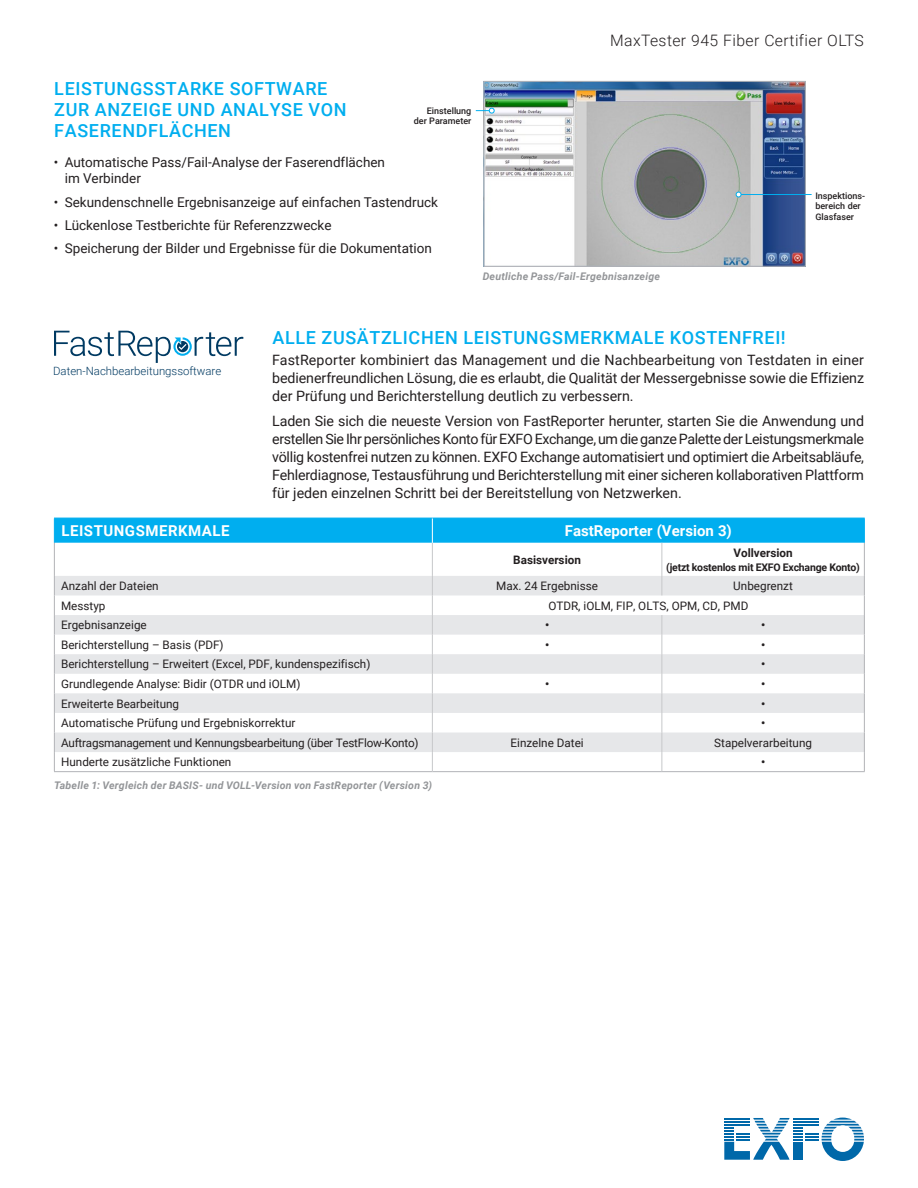
<style>
.page{position:relative;width:918px;height:1188px;background:#fff}
.page>*{position:absolute;margin:0;border:0;box-sizing:border-box;transform-origin:0 0}
.t1{font:500 18px/21px "Roboto";letter-spacing:.035em;color:#00aeef}
.t2{font:300 15.75px "Roboto";letter-spacing:.025em;color:#231f20}
.t3{font:700 15px "Roboto";color:#fff}
.t4{font:700 15px "Roboto";letter-spacing:.035em;color:#fff}
.t5{font:14.25px/18px "Roboto";color:#231f20;text-align:justify}
.t6{font:13.5px/16.5px "Roboto";color:#231f20}
.t7{font:11.7px "Roboto";color:#231f20}
.t8{font:11.7px "Roboto";letter-spacing:-.02em;color:#231f20}
.t9{font:700 11.7px "Roboto";color:#231f20}
.t10{font:300 11.4px "Roboto";color:#003a62}
.t11{font:italic 700 10.5px "Roboto";letter-spacing:.02em;color:#939598}
.t12{font:700 10.5px "Roboto";letter-spacing:-.02em;color:#231f20}
.t13{font:500 9px/10.8px "Roboto";color:#231f20;text-align:right}
</style>
<div class="page">
<svg style="left:724px;top:1118px;width:140px;height:43px"></svg>
<hr style="left:724px;top:1124px;width:26px;height:2px;background:#0068a9">
<img style="left:486px;top:83px;width:318px;height:182px">
<div style="left:484px;top:81px;width:322px;height:186px;border:1px solid #b2b3b7"></div>
<hr style="left:738px;top:194px;width:74px;height:1px;background:#00aeef">
<svg style="left:736px;top:192px;width:5px;height:5px"></svg>
<svg style="left:476px;top:108px;width:19px;height:5px"></svg>
<svg style="left:54px;top:331px;width:189px;height:32px"></svg>
<svg style="left:55px;top:576px;width:809px;height:176px;fill:#e6e7e9"></svg>
<hr style="left:54px;top:543px;width:1px;height:33px;background:#b2b3b7">
<hr style="left:864px;top:543px;width:1px;height:33px;background:#b2b3b7">
<svg style="left:54px;top:576px;width:1px;height:195px"></svg>
<hr style="left:54px;top:771px;width:378px;height:1px;background:#b2b3b7">
<hr style="left:432px;top:771px;width:230px;height:1px;background:#b2b3b7">
<hr style="left:662px;top:771px;width:203px;height:1px;background:#b2b3b7">
<hr style="left:432px;top:543px;width:1px;height:33px;background:#c7c8ca">
<hr style="left:662px;top:543px;width:1px;height:33px;background:#c7c8ca">
<svg style="left:662px;top:576px;width:1px;height:19px"></svg>
<svg style="left:432px;top:576px;width:1px;height:195px"></svg>
<svg style="left:662px;top:615px;width:1px;height:156px"></svg>
<div style="left:54px;top:518px;width:811px;height:25px;background:#00aeef"></div>
<svg style="left:864px;top:576px;width:1px;height:195px"></svg>
<p class="t2" style="left:610px;top:30px;width:255px">MaxTester 945 Fiber Certifier OLTS</p>
<p class="t1" style="left:54px;top:77px;width:294px">LEISTUNGSSTARKE SOFTWARE<br>ZUR ANZEIGE UND ANALYSE VON<br>FASERENDFLÄCHEN</p>
<p class="t6" style="left:65px;top:153px;width:322px;text-indent:-11px">• Automatische Pass/Fail-Analyse der Faserendflächen im Verbinder</p>
<p class="t6" style="left:54px;top:193px;width:386px">• Sekundenschnelle Ergebnisanzeige auf einfachen Tastendruck</p>
<p class="t6" style="left:54px;top:216px;width:279px">• Lückenlose Testberichte für Referenzzwecke</p>
<p class="t6" style="left:54px;top:240px;width:379px">• Speicherung der Bilder und Ergebnisse für die Dokumentation</p>
<p class="t13" style="left:414px;top:105px;width:59px">Einstellung der Parameter</p>
<p class="t11" style="left:483px;top:269px;width:179px">Deutliche Pass/Fail-Ergebnisanzeige</p>
<p class="t13" style="left:815px;top:190px;width:51px;text-align:left">Inspektions&shy;bereich der<br>Glasfaser</p>
<p class="t10" style="left:53px;top:363px;width:170px">Daten-Nachbearbeitungssoftware</p>
<p class="t1" style="left:272px;top:326px;width:515px">ALLE ZUSÄTZLICHEN LEISTUNGSMERKMALE KOSTENFREI!</p>
<p class="t5" style="left:272px;top:351px;width:593px">FastReporter kombiniert das Management und die Nachbearbeitung von Testdaten in einer bedienerfreundlichen Lösung, die es erlaubt, die Qualität der Messergebnisse sowie die Effizienz der Prüfung und Berichterstellung deutlich zu verbessern.</p>
<p class="t5" style="left:272px;top:412px;width:593px">Laden Sie sich die neueste Version von FastReporter herunter, starten Sie die Anwendung und erstellen Sie Ihr persönliches Konto für EXFO Exchange, um die ganze Palette der Leistungsmerkmale völlig kostenfrei nutzen zu können. EXFO Exchange automatisiert und optimiert die Arbeitsabläufe, Fehlerdiagnose, Testausführung und Berichterstellung mit einer sicheren kollaborativen Plattform für jeden einzelnen Schritt bei der Bereitstellung von Netzwerken.</p>
<p class="t4" style="left:61px;top:520px;width:170px">LEISTUNGSMERKMALE</p>
<p class="t3" style="left:565px;top:520px;width:169px">FastReporter (Version 3)</p>
<p class="t9" style="left:513px;top:551px;width:69px">Basisversion</p>
<p class="t9" style="left:733px;top:545px;width:61px">Vollversion</p>
<p class="t12" style="left:666px;top:559px;width:195px">(jetzt kostenlos mit EXFO Exchange Konto)</p>
<p class="t7" style="left:61px;top:578px;width:99px">Anzahl der Dateien</p>
<p class="t7" style="left:496px;top:578px;width:103px">Max. 24 Ergebnisse</p>
<p class="t7" style="left:733px;top:578px;width:61px">Unbegrenzt</p>
<p class="t7" style="left:61px;top:597px;width:46px">Messtyp</p>
<p class="t7" style="left:548px;top:597px;width:201px">OTDR, iOLM, FIP, OLTS, OPM, CD, PMD</p>
<p class="t7" style="left:61px;top:617px;width:87px">Ergebnisanzeige</p>
<p class="t9" style="left:545px;top:617px;width:6px">•</p>
<p class="t9" style="left:761px;top:617px;width:6px">•</p>
<p class="t7" style="left:61px;top:636px;width:164px">Berichterstellung – Basis (PDF)</p>
<p class="t9" style="left:545px;top:636px;width:6px">•</p>
<p class="t9" style="left:761px;top:636px;width:6px">•</p>
<p class="t7" style="left:61px;top:656px;width:311px">Berichterstellung – Erweitert (Excel, PDF, kundenspezifisch)</p>
<p class="t9" style="left:761px;top:656px;width:6px">•</p>
<p class="t7" style="left:61px;top:676px;width:241px">Grundlegende Analyse: Bidir (OTDR und iOLM)</p>
<p class="t9" style="left:545px;top:676px;width:6px">•</p>
<p class="t9" style="left:761px;top:676px;width:6px">•</p>
<p class="t7" style="left:61px;top:695px;width:120px">Erweiterte Bearbeitung</p>
<p class="t9" style="left:761px;top:695px;width:6px">•</p>
<p class="t7" style="left:61px;top:715px;width:236px">Automatische Prüfung und Ergebniskorrektur</p>
<p class="t9" style="left:761px;top:715px;width:6px">•</p>
<p class="t8" style="left:61px;top:734px;width:359px">Auftragsmanagement und Kennungsbearbeitung (über TestFlow-Konto)</p>
<p class="t7" style="left:511px;top:734px;width:75px">Einzelne Datei</p>
<p class="t7" style="left:714px;top:734px;width:99px">Stapelverarbeitung</p>
<p class="t7" style="left:61px;top:754px;width:172px">Hunderte zusätzliche Funktionen</p>
<p class="t9" style="left:761px;top:754px;width:6px">•</p>
<p class="t11" style="left:54px;top:778px;width:380px">Tabelle 1: Vergleich der BASIS- und VOLL-Version von FastReporter (Version 3)</p>
</div>
